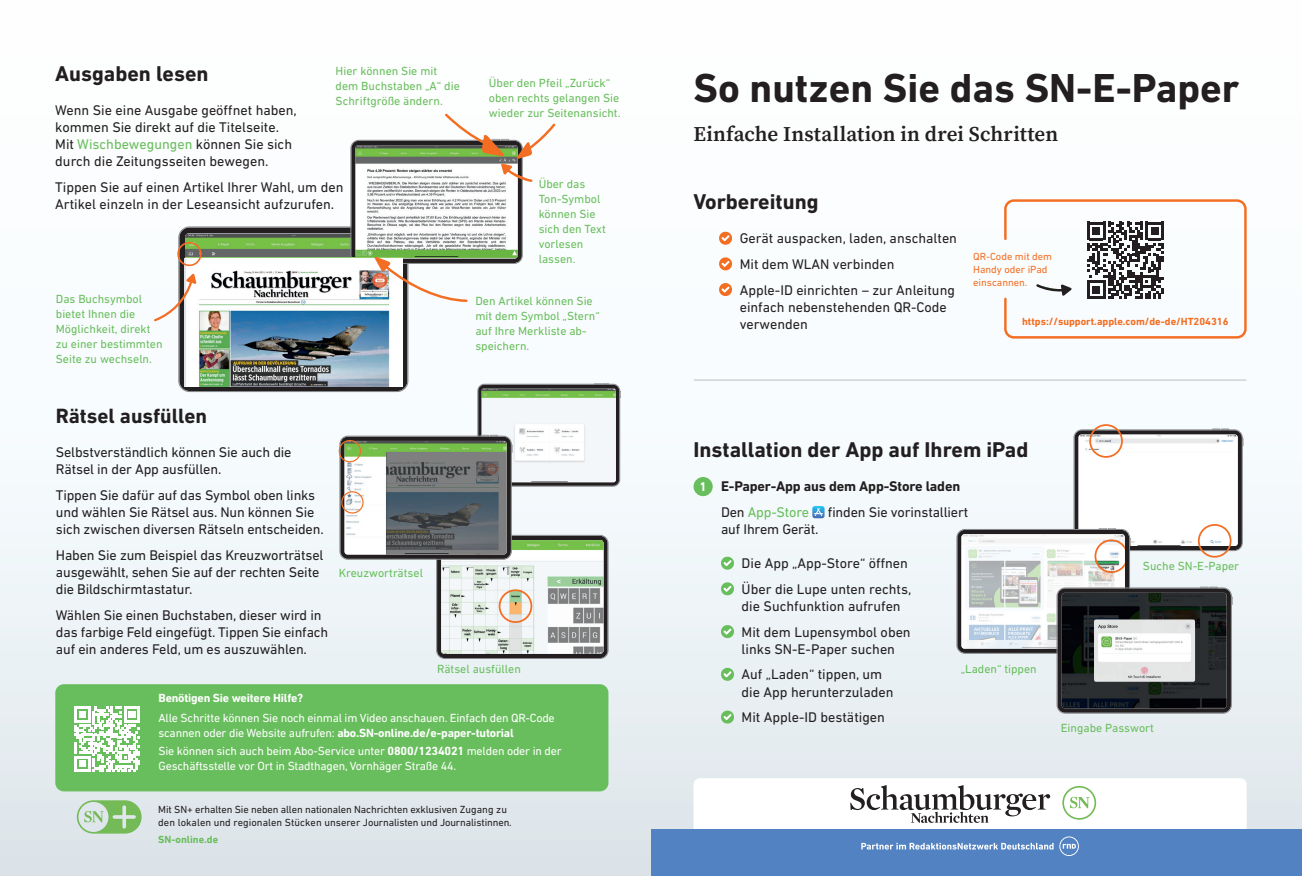
<style>
.page{position:relative;width:1302px;height:876px;background:#fff}
.page>*{position:absolute;margin:0;border:0;box-sizing:border-box;transform-origin:0 0}
.t1{font:700 41.1px "DIN Next LT Pro";color:#231f20}
.t2{font:700 21.75px "DIN Next LT Pro";color:#231f20}
.t3{font:600 21px "Source Serif Pro";letter-spacing:.005em;color:#231f20}
.t4{font:700 21px "DIN Next LT Pro";color:#231f20}
.t5{font:14.25px/17.1px "DIN Next LT Pro";color:#231f20}
.t6{font:700 14.25px/25.7px "DIN Next LT Pro";letter-spacing:-.01em;color:#231f20}
.t7{font:700 12.9px "DIN Next LT Pro";color:#fff}
.t8{font:12px/15px "DIN Next LT Pro";color:#68be5c}
.t9{font:12px/14.4px "DIN Next LT Pro";letter-spacing:-.015em;color:#fff}
.t10{font:700 12px "DIN Next LT Pro";letter-spacing:-.015em;color:#fff}
.t11{font:10.5px/12.8px "DIN Next LT Pro";letter-spacing:-.01em;color:#231f20}
.t12{font:700 10.5px "DIN Next LT Pro";color:#f36e23}
.t13{font:10.5px/12.8px "DIN Next LT Pro";color:#f36e23}
.t14{font:700 10.5px "DIN Next LT Pro";color:#68be5c}
.s1{color:#68be5c}
.s2{font-weight:700}
.s3{font-weight:400}
.s4{font-weight:400;color:#68be5c}
</style>
<div class="page">
<div style="left:0;top:0;width:1301px;height:876px;background:linear-gradient(to bottom,#fff,#e1eaef)"></div>
<div style="left:1210px;top:427px;width:11px;height:5px;background:#fff;opacity:.6"></div>
<div style="left:1219px;top:427px;width:11px;height:5px;background:#fff;opacity:.6"></div>
<div style="left:1239px;top:437px;width:6px;height:11px;background:#fff;opacity:.6"></div>
<svg style="left:1074px;top:430px;width:167px;height:120px;background:#403c3c"></svg>
<div style="left:1073px;top:429px;width:169px;height:122px;border:1px solid #86888b;border-radius:8px"></div>
<img style="left:1078px;top:435px;width:159px;height:111px">
<div style="left:1197px;top:524px;width:34px;height:34px;border:2px solid #f36e23;border-radius:50%"></div>
<div style="left:1089px;top:424px;width:33px;height:34px;border:2px solid #f36e23;border-radius:50%"></div>
<svg style="left:812px;top:506px;width:12px;height:12px"></svg>
<div style="left:693px;top:477px;width:19px;height:19px;background:#68be5c;border-radius:50%"></div>
<svg style="left:179px;top:227px;width:228px;height:164px;background:#3b3939"></svg>
<div style="left:178px;top:226px;width:230px;height:166px;border:1px solid #86888b;border-radius:11px"></div>
<img style="left:185px;top:234px;width:165px;height:24px">
<div style="left:351px;top:141px;width:171px;height:122px;background:#231f20;border-radius:8px"></div>
<div style="left:350px;top:140px;width:172px;height:124px;border:1px solid #86888b;border-radius:8px"></div>
<img style="left:355px;top:145px;width:162px;height:113px">
<div style="left:651px;top:829px;width:650px;height:47px;background:#5282c2"></div>
<svg style="left:861px;top:843px;width:192px;height:7px"></svg>
<svg style="left:1059px;top:836px;width:19px;height:20px"></svg>
<svg style="left:721px;top:557px;width:12px;height:13px"></svg>
<svg style="left:721px;top:582px;width:12px;height:13px"></svg>
<svg style="left:721px;top:625px;width:12px;height:13px"></svg>
<svg style="left:721px;top:668px;width:12px;height:13px"></svg>
<svg style="left:721px;top:711px;width:12px;height:12px"></svg>
<svg style="left:1034px;top:282px;width:37px;height:14px"></svg>
<hr style="left:1097px;top:526px;width:11px;height:4px;background:#fff">
<hr style="left:1106px;top:526px;width:11px;height:4px;background:#fff">
<hr style="left:1128px;top:537px;width:4px;height:11px;background:#fff;opacity:.6">
<div style="left:957px;top:530px;width:171px;height:123px;background:#231f20;border-radius:8px"></div>
<svg style="left:961px;top:528px;width:169px;height:121px;background:#d6d8d7"></svg>
<div style="left:1199px;top:585px;width:11px;height:5px;background:#fff;opacity:.6"></div>
<div style="left:1209px;top:585px;width:10px;height:5px;background:#fff;opacity:.6"></div>
<div style="left:1229px;top:596px;width:5px;height:11px;background:#fff;opacity:.6"></div>
<svg style="left:1057px;top:588px;width:173px;height:125px;fill:#231f20"></svg>
<div style="left:1056px;top:587px;width:175px;height:127px;border:1px solid #86888b;border-radius:8px"></div>
<img style="left:1061px;top:593px;width:165px;height:115px">
<img style="left:184px;top:258px;width:218px;height:128px">
<svg style="left:719px;top:232px;width:13px;height:13px"></svg>
<svg style="left:719px;top:257px;width:13px;height:13px"></svg>
<svg style="left:719px;top:283px;width:13px;height:13px"></svg>
<div style="left:1003px;top:199px;width:243px;height:140px;border:2px solid #f36e23;border-radius:9px"></div>
<svg style="left:1086px;top:222px;width:77px;height:77px"></svg>
<hr style="left:694px;top:379px;width:551px;height:2px;background:#d1d2d4">
<div style="left:437px;top:536px;width:170px;height:122px;background:#231f20;border-radius:8px"></div>
<div style="left:436px;top:535px;width:172px;height:124px;border:1px solid #86888b;border-radius:8px"></div>
<svg style="left:441px;top:540px;width:162px;height:114px;background:#d3dad0"></svg>
<div style="left:506px;top:565px;width:5px;height:12px;background:#fff;opacity:.6"></div>
<svg style="left:594px;top:382px;width:15px;height:2px"></svg>
<svg style="left:620px;top:391px;width:2px;height:8px"></svg>
<div style="left:478px;top:385px;width:141px;height:101px;background:linear-gradient(to right,#231f20,#231f20);border-radius:6px"></div>
<div style="left:477px;top:384px;width:143px;height:102px;border:1px solid #86888b;border-radius:7px"></div>
<img style="left:481px;top:388px;width:134px;height:94px">
<svg style="left:693px;top:778px;width:553px;height:51px"></svg>
<svg style="left:442px;top:111px;width:115px;height:73px"></svg>
<div style="left:479px;top:433px;width:11px;height:5px;background:#fff;opacity:.6"></div>
<div style="left:488px;top:433px;width:11px;height:5px;background:#fff;opacity:.6"></div>
<div style="left:509px;top:443px;width:5px;height:12px;background:#fff;opacity:.6"></div>
<svg style="left:340px;top:436px;width:171px;height:123px;background:#373333"></svg>
<div style="left:339px;top:436px;width:172px;height:124px;border:1px solid #86888b;border-radius:8px"></div>
<img style="left:344px;top:441px;width:162px;height:113px">
<div style="left:338px;top:440px;width:23px;height:22px;border:1px solid #f36e23;border-radius:50%"></div>
<div style="left:341px;top:491px;width:22px;height:23px;border:1px solid #f36e23;border-radius:50%"></div>
<div style="left:177px;top:242px;width:24px;height:24px;border:2px solid #f36e23;border-radius:50%"></div>
<svg style="left:374px;top:256px;width:95px;height:47px"></svg>
<svg style="left:152px;top:273px;width:44px;height:50px"></svg>
<div style="left:55px;top:684px;width:553px;height:107px;background:#68be5c;border-radius:9px"></div>
<svg style="left:75px;top:707px;width:65px;height:65px"></svg>
<svg style="left:77px;top:800px;width:65px;height:34px;background:#a7cf9d"></svg>
<h2 class="t2" style="left:55px;top:61px;width:155px">Ausgaben lesen</h2>
<p class="t8" style="left:335px;top:64px;width:126px">Hier können Sie mit dem Buchstaben „A“ die<br>Schriftgröße ändern.</p>
<p class="t5" style="left:55px;top:101px;width:243px">Wenn Sie eine Ausgabe geöffnet haben, kommen Sie direkt auf die Titelseite.<br>Mit <span class="s1">Wischbewegungen</span> können Sie sich durch die Zeitungsseiten bewegen.</p>
<p class="t5" style="left:55px;top:178px;width:289px">Tippen Sie auf einen Artikel Ihrer Wahl, um den<br>Artikel einzeln in der Leseansicht aufzurufen.</p>
<p class="t8" style="left:56px;top:291px;width:108px">Das Buchsymbol bietet Ihnen die<br>Möglichkeit, direkt zu einer bestimmten<br>Seite zu wechseln.</p>
<p class="t8" style="left:489px;top:75px;width:133px">Über den Pfeil „Zurück“ oben rechts gelangen Sie wieder zur Seitenansicht.</p>
<p class="t8" style="left:538px;top:176px;width:69px">Über das<br>Ton-Symbol können Sie sich den Text vorlesen lassen.</p>
<p class="t8" style="left:475px;top:293px;width:126px">Den Artikel können Sie mit dem Symbol „Stern“ auf Ihre Merkliste ab&shy;speichern.</p>
<h3 class="t4" style="left:56px;top:403px;width:153px">Rätsel ausfüllen</h3>
<p class="t5" style="left:56px;top:443px;width:237px">Selbstverständlich können Sie auch die<br>Rätsel in der App ausfüllen.</p>
<p class="t5" style="left:56px;top:486px;width:269px">Tippen Sie dafür auf das Symbol oben links und wählen Sie Rätsel aus. Nun können Sie sich zwischen diversen Rätseln entscheiden.</p>
<p class="t5" style="left:56px;top:546px;width:269px">Haben Sie zum Beispiel das Kreuzworträtsel ausgewählt, sehen Sie auf der rechten Seite die Bildschirmtastatur.</p>
<p class="t5" style="left:56px;top:606px;width:274px">Wählen Sie einen Buchstaben, dieser wird in das farbige Feld eingefügt. Tippen Sie einfach auf ein anderes Feld, um es auszuwählen.</p>
<p class="t8" style="left:338px;top:565px;width:86px">Kreuzworträtsel</p>
<p class="t10" style="left:158px;top:691px;width:146px">Benötigen Sie weitere Hilfe?</p>
<p class="t8" style="left:437px;top:662px;width:85px">Rätsel ausfüllen</p>
<p class="t9" style="left:158px;top:711px;width:397px">Alle Schritte können Sie noch einmal im Video anschauen. Einfach den QR-Code scannen oder die Website aufrufen: <span class="s2">abo.SN-online.de/e-paper-tutorial</span></p>
<p class="t9" style="left:158px;top:744px;width:404px">Sie können sich auch beim Abo-Service unter <span class="s2">0800/1234021</span> melden oder in der<br>Geschäftsstelle vor Ort in Stadthagen, Vornhäger Straße 44.</p>
<p class="t11" style="left:158px;top:803px;width:355px">Mit SN+ erhalten Sie neben allen nationalen Nachrichten exklusiven Zugang zu den lokalen und regionalen Stücken unserer Journalisten und Journalistinnen.</p>
<p class="t14" style="left:158px;top:833px;width:61px">SN-online.de</p>
<h1 class="t1" style="left:693px;top:64px;width:547px">So nutzen Sie das SN-E-Paper</h1>
<h3 class="t3" style="left:693px;top:119px;width:366px">Einfache Installation in drei Schritten</h3>
<h2 class="t2" style="left:693px;top:189px;width:126px">Vorbereitung</h2>
<p class="t5" style="left:739px;top:225px;width:219px;line-height:25.7px">Gerät auspacken, laden, anschalten<br>Mit dem WLAN verbinden<br>Apple-ID einrichten – zur Anleitung</p>
<p class="t5" style="left:739px;top:298px;width:209px">einfach nebenstehenden QR-Code verwenden</p>
<p class="t13" style="left:973px;top:250px;width:80px">QR-Code mit dem<br>Handy oder iPad einscannen.</p>
<p class="t12" style="left:1021px;top:315px;width:208px">https://support.apple.com/de-de/HT204316</p>
<h2 class="t2" style="left:693px;top:437px;width:336px">Installation der App auf Ihrem iPad</h2>
<p class="t7" style="left:699px;top:479px;width:9px">1</p>
<p class="t6" style="left:721px;top:474px;width:241px">E-Paper-App aus dem App-Store laden<br><span class="s3">Den</span> <span class="s4">App-Store</span></p>
<p class="t5" style="left:827px;top:503px;width:142px">finden Sie vorinstalliert</p>
<p class="t5" style="left:721px;top:520px;width:99px">auf Ihrem Gerät.</p>
<p class="t5" style="left:741px;top:550px;width:171px;line-height:25.7px">Die App „App-Store“ öffnen<br>Über die Lupe unten rechts,</p>
<p class="t5" style="left:741px;top:593px;width:170px;line-height:25.7px">die Suchfunktion aufrufen<br>Mit dem Lupensymbol oben</p>
<p class="t5" style="left:741px;top:636px;width:155px;line-height:25.7px">links SN-E-Paper suchen<br>Auf „Laden“ tippen, um</p>
<p class="t5" style="left:741px;top:679px;width:153px;line-height:25.7px">die App herunterzuladen<br>Mit Apple-ID bestätigen</p>
<p class="t8" style="left:960px;top:661px;width:77px">„Laden“ tippen</p>
<p class="t8" style="left:1142px;top:558px;width:98px">Suche SN-E-Paper</p>
<p class="t8" style="left:1060px;top:721px;width:95px">Eingabe Passwort</p>
</div>
